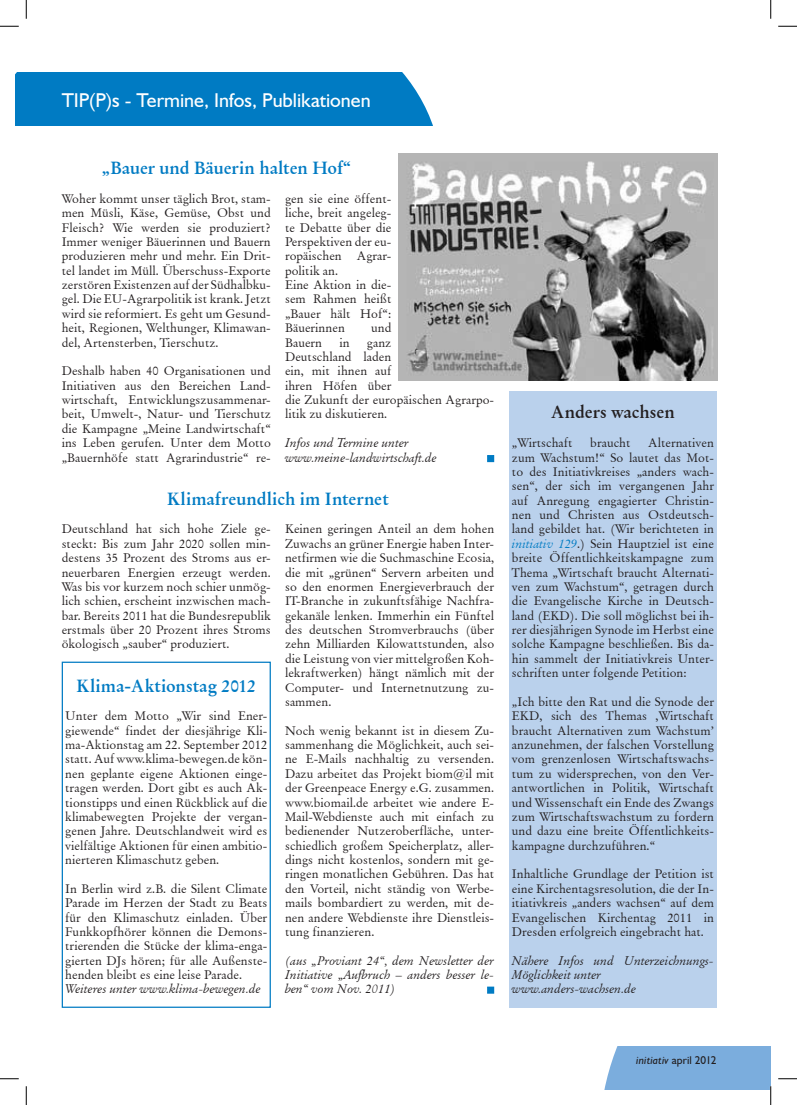
<style>
.page{position:relative;width:797px;height:1105px;background:#fff}
.page>*{position:absolute;margin:0;border:0;box-sizing:border-box;transform-origin:0 0}
.t1{font:20px "Humanist 521 BT";color:#fff}
.t2{font:700 17.5px "Original Garamond BT";color:#007bc3}
.t3{font:700 17.5px "Original Garamond BT";letter-spacing:-.005em;color:#231f20}
.t4{font:12.5px/14.4px "Original Garamond BT";color:#231f20;text-align:justify}
.t5{font:italic 12.5px/14.4px "Original Garamond BT";color:#231f20}
.t6{font:italic 11.25px "Humanist 521 BT";letter-spacing:.005em;color:#231f20}
.s1{font-style:italic;color:#007bc3}
.s2{font-style:normal}
</style>
<div class="page">
<div style="left:16px;top:72px;width:417px;height:53px;background:#007bc3"></div>
<div style="left:509px;top:391px;width:208px;height:616px;background:#bad1ec"></div>
<img style="left:398px;top:154px;width:319px;height:226px">
<div style="left:487px;top:455px;width:7px;height:7px;border:1px solid #007bc3"></div>
<div style="left:62px;top:662px;width:209px;height:346px;border:1px solid #007bc3"></div>
<svg style="left:489px;top:988px;width:3px;height:4px"></svg>
<div style="left:487px;top:986px;width:7px;height:8px;border:1px solid #007bc3"></div>
<svg style="left:0;top:25px;width:19px;height:2px"></svg>
<svg style="left:778px;top:25px;width:19px;height:2px"></svg>
<svg style="left:0;top:1078px;width:19px;height:1px"></svg>
<svg style="left:778px;top:1078px;width:19px;height:1px"></svg>
<svg style="left:25px;top:0;width:2px;height:19px"></svg>
<svg style="left:25px;top:1086px;width:2px;height:19px"></svg>
<svg style="left:770px;top:0;width:1px;height:19px"></svg>
<svg style="left:604px;top:1047px;width:167px;height:58px"></svg>
<h1 class="t1" style="left:62px;top:88px;width:310px">TIP(P)s - Termine, Infos, Publikationen</h1>
<h2 class="t2" style="left:102px;top:157px;width:250px">„Bauer und Bäuerin halten Hof“</h2>
<p class="t4" style="left:62px;top:191px;width:211px">Woher kommt unser täglich Brot, stam&shy;men Müsli, Käse, Gemüse, Obst und Fleisch? Wie werden sie produziert?<br>Immer weniger Bäuerinnen und Bauern produzieren mehr und mehr. Ein Drit&shy;tel landet im Müll. Überschuss-Exporte zerstören Existenzen auf der Südhalbku&shy;gel. Die EU-Agrarpolitik ist krank. Jetzt wird sie reformiert. Es geht um Gesund&shy;heit, Regionen, Welthunger, Klimawan&shy;del, Artensterben, Tierschutz.</p>
<p class="t4" style="left:62px;top:364px;width:211px">Deshalb haben 40 Organisationen und Initiativen aus den Bereichen Land&shy;wirtschaft, Entwicklungszusammenar&shy;beit, Umwelt-, Natur- und Tierschutz die Kampagne „Meine Landwirtschaft“ ins Leben gerufen. Unter dem Motto „Bauernhöfe statt Agrarindustrie“ re-</p>
<p class="t4" style="left:285px;top:191px;width:108px;text-align:left">gen sie eine öffent&shy;liche, breit angeleg&shy;te Debatte über die<br>Perspektiven der eu&shy;ropäischen Agrar&shy;politik an.<br>Eine Aktion in die&shy;sem Rahmen heißt „Bauer hält Hof“:<br>Bäuerinnen</p>
<p class="t4" style="left:371px;top:321px;width:22px">und</p>
<p class="t4" style="left:285px;top:335px;width:39px">Bauern</p>
<p class="t4" style="left:339px;top:335px;width:12px">in</p>
<p class="t4" style="left:285px;top:335px;width:211px;text-align:left;text-indent:82px">ganz<br>Deutschland laden<br>ein, mit ihnen auf<br>ihren Höfen über<br>die Zukunft der europäischen Agrarpo&shy;litik zu diskutieren.</p>
<p class="t5" style="left:285px;top:436px;width:153px">Infos und Termine unter www.meine-landwirtschaft.de</p>
<h2 class="t2" style="left:167px;top:488px;width:223px">Klimafreundlich im Internet</h2>
<p class="t4" style="left:62px;top:522px;width:211px">Deutschland hat sich hohe Ziele ge&shy;steckt: Bis zum Jahr 2020 sollen min&shy;destens 35 Prozent des Stroms aus er&shy;neuerbaren Energien erzeugt werden.<br>Was bis vor kurzem noch schier unmög&shy;lich schien, erscheint inzwischen mach&shy;bar. Bereits 2011 hat die Bundesrepublik erstmals über 20 Prozent ihres Stroms ökologisch „sauber“ produziert.</p>
<h2 class="t2" style="left:77px;top:675px;width:181px">Klima-Aktionstag 2012</h2>
<p class="t4" style="left:65px;top:709px;width:204px">Unter dem Motto „Wir sind Ener&shy;giewende“ findet der diesjährige Kli&shy;ma-Aktionstag am 22. September 2012 statt. Auf www.klima-bewegen.de kön&shy;nen geplante eigene Aktionen einge&shy;tragen werden. Dort gibt es auch Ak&shy;tionstipps und einen Rückblick auf die klimabewegten Projekte der vergan&shy;genen Jahre. Deutschlandweit wird es vielfältige Aktionen für einen ambitio&shy;nierteren Klimaschutz geben.</p>
<p class="t4" style="left:65px;top:881px;width:203px">In Berlin wird z.B. die Silent Climate Parade im Herzen der Stadt zu Beats für den Klimaschutz einladen. Über Funkkopfhörer können die Demons&shy;trierenden die Stücke der klima-enga&shy;gierten DJs hören; für alle Außenste&shy;henden bleibt es eine leise Parade.</p>
<p class="t5" style="left:65px;top:982px;width:197px">Weiteres unter www.klima-bewegen.de</p>
<p class="t4" style="left:285px;top:522px;width:211px">Keinen geringen Anteil an dem hohen Zuwachs an grüner Energie haben Inter&shy;netfirmen wie die Suchmaschine Ecosia, die mit „grünen“ Servern arbeiten und so den enormen Energieverbrauch der IT-Branche in zukunftsfähige Nachfra&shy;gekanäle lenken. Immerhin ein Fünftel des deutschen Stromverbrauchs (über zehn Milliarden Kilowattstunden, also die Leistung von vier mittelgroßen Koh&shy;lekraftwerken) hängt nämlich mit der Computer- und Internetnutzung zu&shy;sammen.</p>
<p class="t4" style="left:285px;top:723px;width:211px">Noch wenig bekannt ist in diesem Zu&shy;sammenhang die Möglichkeit, auch sei&shy;ne E-Mails nachhaltig zu versenden.<br>Dazu arbeitet das Projekt biom@il mit der Greenpeace Energy e.G. zusammen. www.biomail.de arbeitet wie andere E-Mail-Webdienste auch mit einfach zu bedienender Nutzeroberfläche, unter&shy;schiedlich großem Speicherplatz, aller&shy;dings nicht kostenlos, sondern mit ge&shy;ringen monatlichen Gebühren. Das hat den Vorteil, nicht ständig von Werbe&shy;mails bombardiert zu werden, mit de&shy;nen andere Webdienste ihre Dienstleis&shy;tung finanzieren.</p>
<p class="t5" style="left:285px;top:953px;width:211px;text-align:justify">(aus „Proviant 24“, dem Newsletter der Initiative „Aufbruch – anders besser le&shy;ben“ vom Nov. 2011)</p>
<h2 class="t3" style="left:551px;top:402px;width:125px">Anders wachsen</h2>
<p class="t4" style="left:512px;top:436px;width:62px">„Wirtschaft</p>
<p class="t4" style="left:590px;top:436px;width:42px">braucht</p>
<p class="t4" style="left:512px;top:436px;width:203px;text-indent:136px">Alternativen zum Wachstum!“ So lautet das Mot&shy;to des Initiativkreises „anders wach&shy;sen“, der sich im vergangenen Jahr auf Anregung engagierter Christin&shy;nen und Christen aus Ostdeutsch&shy;land gebildet hat. (Wir berichteten in <span class="s1">initiativ 129</span>.) Sein Hauptziel ist eine breite Öffentlichkeitskampagne zum Thema „Wirtschaft braucht Alternati&shy;ven zum Wachstum“, getragen durch die Evangelische Kirche in Deutsch&shy;land (EKD). Die soll möglichst bei ih&shy;rer diesjährigen Synode im Herbst eine solche Kampagne beschließen. Bis da&shy;hin sammelt der Initiativkreis Unter&shy;schriften unter folgende Petition:</p>
<p class="t4" style="left:512px;top:694px;width:204px">„Ich bitte den Rat und die Synode der EKD, sich des Themas ,Wirtschaft braucht Alternativen zum Wachstum’ anzunehmen, der falschen Vorstellung vom grenzenlosen Wirtschaftswachs&shy;tum zu widersprechen, von den Ver&shy;antwortlichen in Politik, Wirtschaft und Wissenschaft ein Ende des Zwangs zum Wirtschaftswachstum zu fordern und dazu eine breite Öffentlichkeits&shy;kampagne durchzuführen.“</p>
<p class="t4" style="left:512px;top:867px;width:203px">Inhaltliche Grundlage der Petition ist eine Kirchentagsresolution, die der In&shy;itiativkreis „anders wachsen“ auf dem Evangelischen Kirchentag 2011 in Dresden erfolgreich eingebracht hat.</p>
<p class="t5" style="left:512px;top:953px;width:203px">Nähere Infos und Unterzeichnungs-<br>Möglichkeit unter www.anders-wachsen.de</p>
<p class="t6" style="left:636px;top:1053px;width:82px">initiativ <span class="s2">april 2012</span></p>
</div>
